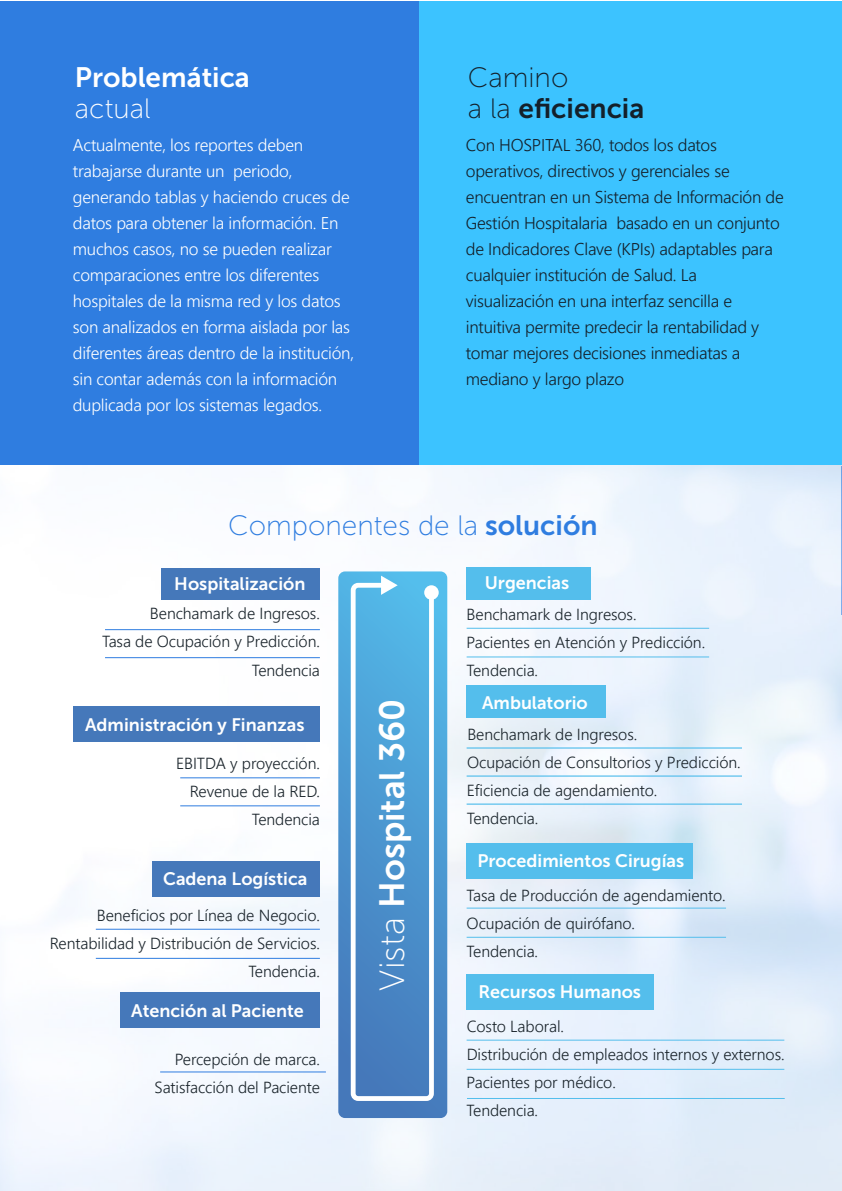
<style>
.page{position:relative;width:842px;height:1191px;background:#fff}
.page>*{position:absolute;margin:0;border:0;box-sizing:border-box;transform-origin:0 0}
.t1{font:35px "Museo Sans 700";color:#fff}
.t2{font:28px "Museo Sans 100";color:#2f7de0}
.t3{font:28px "Museo Sans 700";color:#14202a}
.t4{font:28px "Museo Sans 700";color:#fff}
.t5{font:28px "Museo Sans 100";color:#fff}
.t6{font:28px "Museo Sans 100";color:#14202a}
.t7{font:18px "Museo Sans 700";color:#fff}
.t8{font:300 17px/26px "Segoe UI";letter-spacing:-.015em;color:#fff}
.t9{font:300 17px/26px "Segoe UI";letter-spacing:-.015em;color:#14202a}
.t10{font:300 16px/28px "Segoe UI";letter-spacing:-.005em;color:#1a242b;text-align:right}
.s1{font-family:"Museo Sans 100"}
.s2{font-family:"Museo Sans 700"}
</style>
<div class="page">
<img style="left:0;top:464px;width:842px;height:727px">
<div style="left:0;top:1px;width:420px;height:463px;background:#2f7de0"></div>
<div style="left:420px;top:1px;width:422px;height:463px;background:#3cc3ff"></div>
<div style="left:121px;top:992px;width:199px;height:36px;background:#4578ba"></div>
<svg style="left:338px;top:571px;width:109px;height:547px;background:#4c97d0"></svg>
<div style="left:467px;top:567px;width:124px;height:32px;background:#54beec"></div>
<div style="left:467px;top:686px;width:139px;height:32px;background:#54beec"></div>
<div style="left:467px;top:843px;width:226px;height:36px;background:#54beec"></div>
<div style="left:467px;top:974px;width:187px;height:36px;background:#54beec"></div>
<div style="left:161px;top:568px;width:159px;height:32px;background:#4578ba"></div>
<div style="left:73px;top:706px;width:247px;height:35px;background:#4578ba"></div>
<div style="left:152px;top:861px;width:168px;height:36px;background:#4578ba"></div>
<hr style="left:467px;top:628px;width:242px;height:1px;background:#54beec">
<hr style="left:467px;top:747px;width:275px;height:1px;background:#54beec">
<hr style="left:467px;top:775px;width:275px;height:1px;background:#54beec">
<hr style="left:467px;top:803px;width:275px;height:1px;background:#54beec">
<hr style="left:467px;top:656px;width:242px;height:1px;background:#54beec">
<hr style="left:467px;top:907px;width:259px;height:1px;background:#54beec">
<hr style="left:467px;top:936px;width:259px;height:1px;background:#54beec">
<hr style="left:467px;top:1039px;width:317px;height:1px;background:#54beec">
<hr style="left:467px;top:1068px;width:317px;height:1px;background:#54beec">
<hr style="left:467px;top:1098px;width:318px;height:1px;background:#54beec">
<hr style="left:105px;top:629px;width:215px;height:1px;background:#2f7de0">
<hr style="left:105px;top:657px;width:215px;height:1px;background:#2f7de0">
<hr style="left:180px;top:777px;width:140px;height:1px;background:#2f7de0">
<hr style="left:180px;top:805px;width:140px;height:1px;background:#2f7de0">
<hr style="left:96px;top:928px;width:224px;height:1px;background:#2f7de0">
<hr style="left:96px;top:958px;width:224px;height:1px;background:#2f7de0">
<hr style="left:160px;top:1071px;width:166px;height:1px;background:#2f7de0">
<svg style="left:348px;top:580px;width:88px;height:523px;background:#4d97d0"></svg>
<div style="left:424px;top:585px;width:15px;height:15px;background:#fff;border-radius:50%"></div>
<svg style="left:381px;top:575px;width:17px;height:20px"></svg>
<h2 class="t4" style="left:75px;top:62px;width:177px">Problemática</h2>
<h2 class="t5" style="left:75px;top:94px;width:77px">actual</h2>
<p class="t8" style="left:73px;top:131px;width:283px">Actualmente, los reportes deben trabajarse durante un periodo, generando tablas y haciendo cruces de datos para obtener la información. En muchos casos, no se pueden realizar comparaciones entre los diferentes hospitales de la misma red y los datos son analizados en forma aislada por las diferentes áreas dentro de la institución, sin contar además con la información duplicada por los sistemas legados.</p>
<h2 class="t6" style="left:468px;top:62px;width:102px">Camino</h2>
<h2 class="t3" style="left:468px;top:93px;width:178px"><span class="s1">a la</span> eficiencia</h2>
<p class="t9" style="left:466px;top:131px;width:319px">Con HOSPITAL 360, todos los datos operativos, directivos y gerenciales se encuentran en un Sistema de Información de Gestión Hospitalaria basado en un conjunto de Indicadores Clave (KPIs) adaptables para cualquier institución de Salud. La visualización en una interfaz sencilla e intuitiva permite predecir la rentabilidad y tomar mejores decisiones inmediatas a mediano y largo plazo</p>
<h2 class="t2" style="left:228px;top:511px;width:371px">Componentes de la <span class="s2">solución</span></h2>
<p class="t7" style="left:174px;top:574px;width:133px">Hospitalización</p>
<p class="t7" style="left:485px;top:573px;width:86px">Urgencias</p>
<p class="t10" style="left:102px;top:598px;width:219px">Benchamark de Ingresos.<br>Tasa de Ocupación y Predicción.<br>Tendencia</p>
<p class="t10" style="left:467px;top:598px;width:240px;text-align:left">Benchamark de Ingresos.<br>Pacientes en Atención y Predicción.<br>Tendencia.</p>
<p class="t7" style="left:85px;top:715px;width:221px">Administración y Finanzas</p>
<p class="t10" style="left:176px;top:748px;width:145px">EBITDA y proyección.<br>Revenue de la RED.<br>Tendencia</p>
<p class="t7" style="left:163px;top:869px;width:146px">Cadena Logística</p>
<p class="t10" style="left:50px;top:899px;width:271px">Beneficios por Línea de Negocio.<br>Rentabilidad y Distribución de Servicios.<br>Tendencia.</p>
<p class="t7" style="left:131px;top:1001px;width:174px">Atención al Paciente</p>
<p class="t10" style="left:155px;top:1043px;width:167px">Percepción de marca.<br>Satisfacción del Paciente</p>
<h1 class="t1" style="left:372px;top:990px;width:293px;rotate:-90deg"><span class="s1">Vista</span> Hospital 360</h1>
<p class="t7" style="left:482px;top:692px;width:107px">Ambulatorio</p>
<p class="t10" style="left:467px;top:718px;width:275px;text-align:left">Benchamark de Ingresos.<br>Ocupación de Consultorios y Predicción.<br>Eficiencia de agendamiento.<br>Tendencia.</p>
<p class="t7" style="left:477px;top:851px;width:208px">Procedimientos Cirugías</p>
<p class="t10" style="left:467px;top:879px;width:261px;text-align:left">Tasa de Producción de agendamiento.<br>Ocupación de quirófano.<br>Tendencia.</p>
<p class="t7" style="left:478px;top:982px;width:164px">Recursos Humanos</p>
<p class="t10" style="left:467px;top:1010px;width:319px;text-align:left">Costo Laboral.<br>Distribución de empleados internos y externos.<br>Pacientes por médico.<br>Tendencia.</p>
</div>
